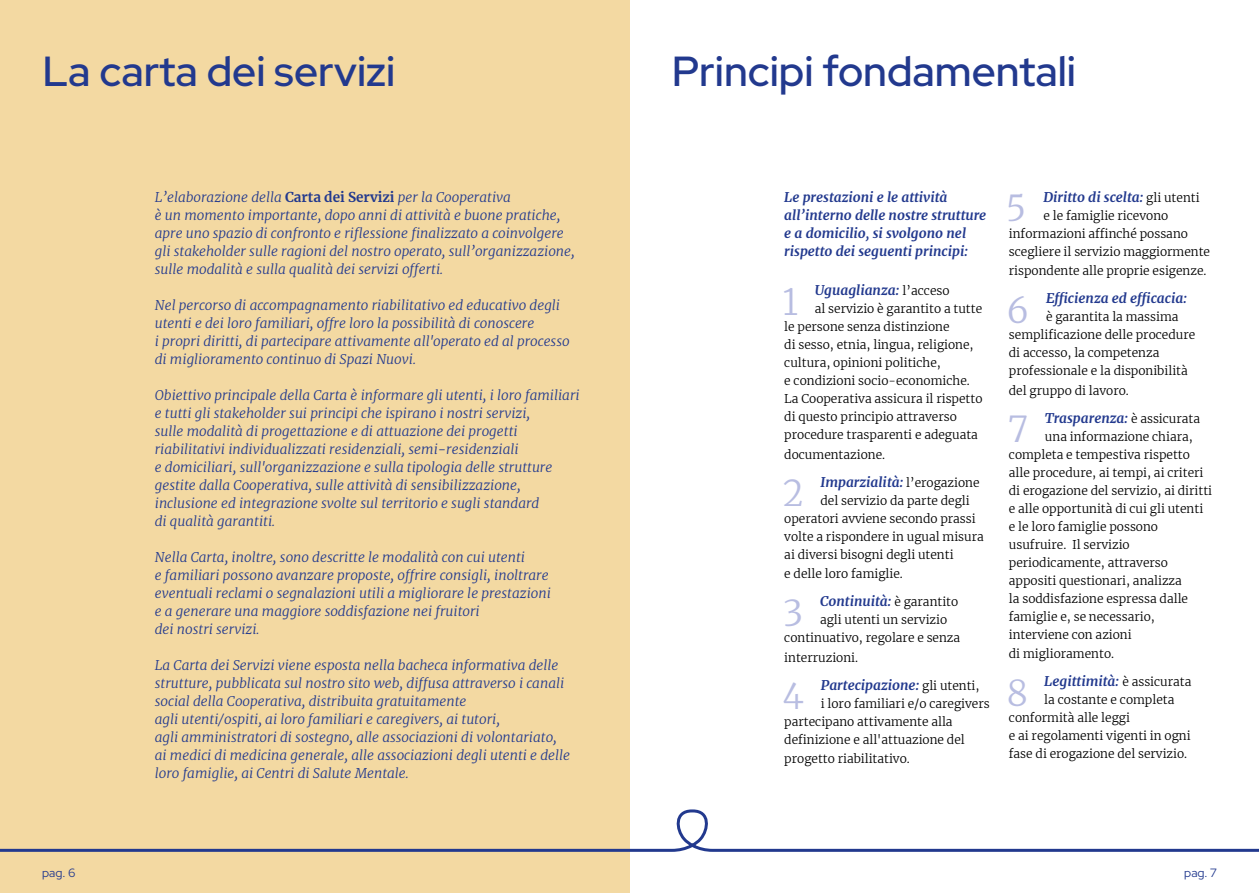
<style>
.page{position:relative;width:1259px;height:893px;background:#fff}
.page>*{position:absolute;margin:0;border:0;box-sizing:border-box;transform-origin:0 0}
.t1{font:300 42px "Red Hat Display";color:#22398e}
.t2{font:300 35.4px "Merriweather";color:#b8bde1}
.t3{font:italic 300 13.5px/18px "Merriweather";color:#22398e}
.t4{font:italic 700 13.5px/18px "Merriweather";color:#22398e}
.t5{font:300 12px/18px "Merriweather";color:#000}
.t6{font:300 12px "Red Hat Display";letter-spacing:.005em;color:#22398e}
.s1{font-weight:700;font-style:normal}
.s2{font-weight:300;font-style:normal;font-size:12px;color:#000}
</style>
<div class="page">
<div style="left:0;top:0;width:629px;height:893px;background:#f3d9a2"></div>
<svg style="left:0;top:808px;width:1259px;height:45px"></svg>
<h1 class="t1" style="left:43px;top:44px;width:354px">La carta dei servizi</h1>
<p class="t3" style="left:155px;top:187px;width:421px">L’elaborazione della <span class="s1">Carta dei Servizi</span> per la Cooperativa<br>è un momento importante, dopo anni di attività e buone pratiche, apre uno spazio di confronto e riflessione finalizzato a coinvolgere gli stakeholder sulle ragioni del nostro operato, sull’organizzazione, sulle modalità e sulla qualità dei servizi offerti.</p>
<p class="t3" style="left:155px;top:295px;width:416px">Nel percorso di accompagnamento riabilitativo ed educativo degli utenti e dei loro familiari, offre loro la possibilità di conoscere<br>i propri diritti, di partecipare attivamente all'operato ed al processo di miglioramento continuo di Spazi Nuovi.</p>
<p class="t3" style="left:155px;top:385px;width:426px">Obiettivo principale della Carta è informare gli utenti, i loro familiari e tutti gli stakeholder sui principi che ispirano i nostri servizi,<br>sulle modalità di progettazione e di attuazione dei progetti riabilitativi individualizzati residenziali, semi-residenziali<br>e domiciliari, sull'organizzazione e sulla tipologia delle strutture gestite dalla Cooperativa, sulle attività di sensibilizzazione, inclusione ed integrazione svolte sul territorio e sugli standard<br>di qualità garantiti.</p>
<p class="t3" style="left:155px;top:547px;width:397px">Nella Carta, inoltre, sono descritte le modalità con cui utenti<br>e familiari possono avanzare proposte, offrire consigli, inoltrare eventuali reclami o segnalazioni utili a migliorare le prestazioni e a generare una maggiore soddisfazione nei fruitori<br>dei nostri servizi.</p>
<p class="t3" style="left:155px;top:655px;width:417px">La Carta dei Servizi viene esposta nella bacheca informativa delle strutture, pubblicata sul nostro sito web, diffusa attraverso i canali social della Cooperativa, distribuita gratuitamente<br>agli utenti/ospiti, ai loro familiari e caregivers, ai tutori,<br>agli amministratori di sostegno, alle associazioni di volontariato, ai medici di medicina generale, alle associazioni degli utenti e delle loro famiglie, ai Centri di Salute Mentale.</p>
<h1 class="t1" style="left:671px;top:44px;width:406px">Principi fondamentali</h1>
<p class="t4" style="left:784px;top:187px;width:203px">Le prestazioni e le attività all’interno delle nostre strutture e a domicilio, si svolgono nel rispetto dei seguenti principi:</p>
<h2 class="t2" style="left:783px;top:277px;width:17px">1</h2>
<p class="t4" style="left:815px;top:281px;width:136px">Uguaglianza: <span class="s2">l’acceso</span></p>
<p class="t5" style="left:784px;top:299px;width:200px;text-indent:30px">al servizio è garantito a tutte le persone senza distinzione<br>di sesso, etnia, lingua, religione, cultura, opinioni politiche,<br>e condizioni socio-economiche.<br>La Cooperativa assicura il rispetto di questo principio attraverso procedure trasparenti e adeguata</p>
<p class="t5" style="left:784px;top:445px;width:102px">documentazione.</p>
<h2 class="t2" style="left:782px;top:469px;width:23px">2</h2>
<p class="t4" style="left:820px;top:472px;width:161px">Imparzialità: <span class="s2">l’erogazione</span></p>
<p class="t5" style="left:784px;top:491px;width:201px;text-indent:36px">del servizio da parte degli operatori avviene secondo prassi volte a rispondere in ugual misura ai diversi bisogni degli utenti</p>
<p class="t5" style="left:784px;top:564px;width:120px">e delle loro famiglie.</p>
<h2 class="t2" style="left:782px;top:588px;width:23px">3</h2>
<p class="t4" style="left:820px;top:592px;width:140px">Continuità: <span class="s2">è garantito</span></p>
<p class="t5" style="left:784px;top:610px;width:177px;text-indent:36px">agli utenti un servizio continuativo, regolare e senza</p>
<p class="t5" style="left:784px;top:648px;width:75px">interruzioni.</p>
<h2 class="t2" style="left:783px;top:672px;width:23px">4</h2>
<p class="t4" style="left:821px;top:675px;width:160px">Partecipazione: <span class="s2">gli utenti,</span></p>
<p class="t5" style="left:784px;top:694px;width:207px;text-indent:36px">i loro familiari e/o caregivers partecipano attivamente alla definizione e all'attuazione del</p>
<p class="t5" style="left:784px;top:749px;width:127px">progetto riabilitativo.</p>
<h2 class="t2" style="left:1005px;top:184px;width:23px">5</h2>
<p class="t4" style="left:1043px;top:187px;width:158px">Diritto di scelta: <span class="s2">gli utenti</span></p>
<p class="t5" style="left:1009px;top:206px;width:203px;text-indent:35px">e le famiglie ricevono informazioni affinché possano scegliere il servizio maggiormente</p>
<p class="t5" style="left:1009px;top:261px;width:199px">rispondente alle proprie esigenze.</p>
<h2 class="t2" style="left:1006px;top:285px;width:25px">6</h2>
<p class="t4" style="left:1046px;top:289px;width:142px">Efficienza ed efficacia:</p>
<p class="t5" style="left:1009px;top:307px;width:188px;text-indent:37px">è garantita la massima semplificazione delle procedure di accesso, la competenza professionale e la disponibilità</p>
<p class="t5" style="left:1009px;top:381px;width:121px">del gruppo di lavoro.</p>
<h2 class="t2" style="left:1007px;top:405px;width:23px">7</h2>
<p class="t4" style="left:1045px;top:408px;width:157px">Trasparenza: <span class="s2">è assicurata</span></p>
<p class="t5" style="left:1009px;top:427px;width:205px;text-indent:36px">una informazione chiara, completa e tempestiva rispetto alle procedure, ai tempi, ai criteri di erogazione del servizio, ai diritti e alle opportunità di cui gli utenti e le loro famiglie possono usufruire. Il servizio periodicamente, attraverso appositi questionari, analizza<br>la soddisfazione espressa dalle famiglie e, se necessario, interviene con azioni</p>
<p class="t5" style="left:1009px;top:644px;width:107px">di miglioramento.</p>
<h2 class="t2" style="left:1006px;top:668px;width:23px">8</h2>
<p class="t4" style="left:1044px;top:672px;width:149px">Legittimità: <span class="s2">è assicurata</span></p>
<p class="t5" style="left:1009px;top:690px;width:183px;text-indent:35px">la costante e completa conformità alle leggi<br>e ai regolamenti vigenti in ogni fase di erogazione del servizio.</p>
<p class="t6" style="left:42px;top:864px;width:35px">pag. 6</p>
<p class="t6" style="left:1184px;top:864px;width:34px">pag. 7</p>
</div>
